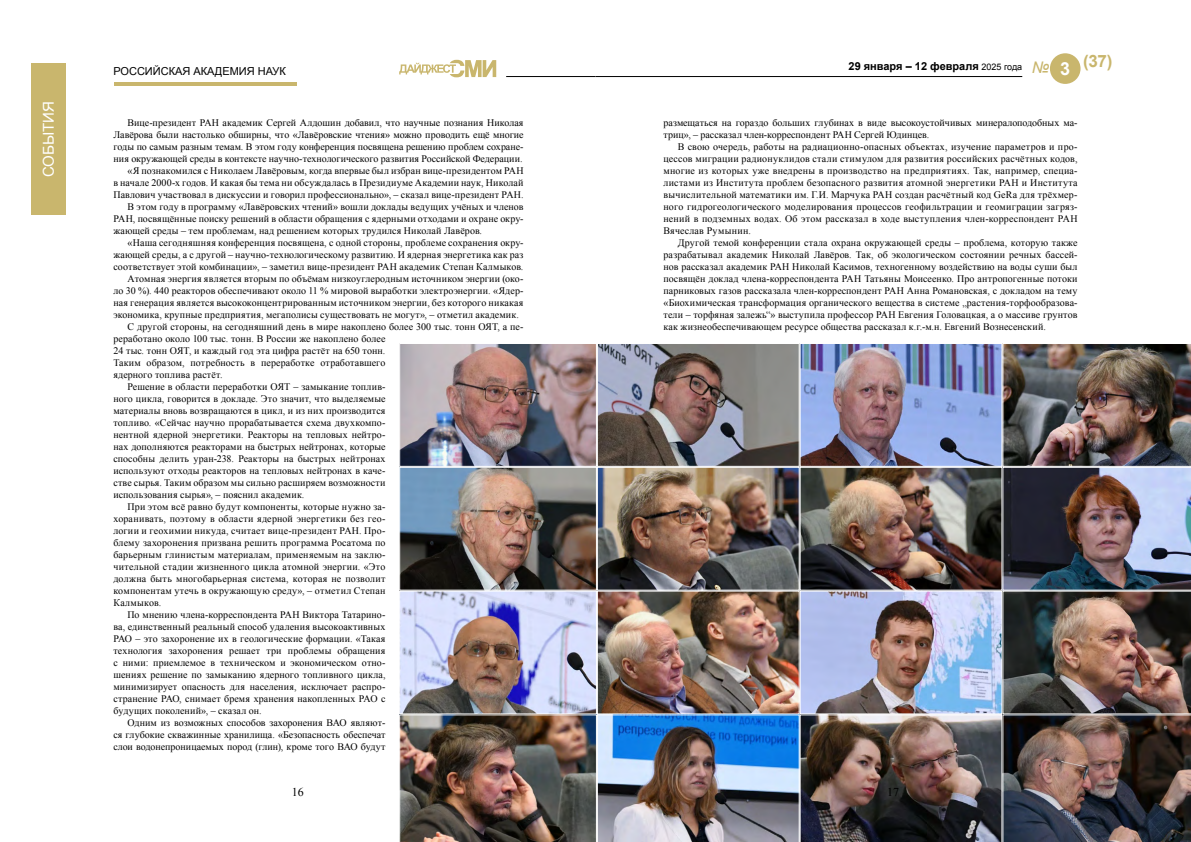
<style>
.page{position:relative;width:1191px;height:842px;background:#fff}
.page>*{position:absolute;margin:0;border:0;box-sizing:border-box;transform-origin:0 0}
.t1{font:700 17px "Arial";color:#c9b66d}
.t2{font:15px "Arial";color:#fff}
.t3{font:12px "Times New Roman";color:#000}
.t4{font:700 11px "Arial";color:#000}
.t5{font:11px "Arial";color:#000}
.t6{font:10px/12px "Times New Roman";letter-spacing:.01em;color:#000;text-align:justify}
.t7{font:10px "Times New Roman";letter-spacing:.03em;color:#000}
.s1{font-weight:400;font-size:9px}
.s2{font-size:18px;color:#fff}
</style>
<div class="page">
<img style="left:399px;top:343px;width:792px;height:499px">
<hr style="left:506px;top:76px;width:89px;height:1px;background:#000">
<hr style="left:595px;top:76px;width:427px;height:1px;background:#000">
<div style="left:1050px;top:53px;width:30px;height:31px;background:#c9b66d;border-radius:50%"></div>
<hr style="left:114px;top:82px;width:183px;height:4px;background:#c9b66d">
<svg style="left:399px;top:60px;width:97px;height:17px"></svg>
<div style="left:31px;top:63px;width:34px;height:151px;background:#c9b66d"></div>
<h2 class="t2" style="left:39px;top:177px;width:78px;rotate:-90deg">СОБЫТИЯ</h2>
<p class="t5" style="left:113px;top:64px;width:174px">РОССИЙСКАЯ АКАДЕМИЯ НАУК</p>
<p class="t4" style="left:848px;top:59px;width:175px">29 января ‒ 12 февраля <span class="s1">2025 года</span></p>
<h1 class="t1" style="left:1031px;top:50px;width:82px"><sub>№</sub> <span class="s2">3</span> (37)</h1>
<p class="t6" style="left:128px;top:116px;width:397px">Вице-президент РАН академик Сергей Алдошин добавил, что научные познания Николая</p>
<p class="t6" style="left:113px;top:128px;width:411px">Лавёрова были настолько обширны, что «Лавёровские чтения» можно проводить ещё многие</p>
<p class="t6" style="left:113px;top:140px;width:411px">годы по самым разным темам. В этом году конференция посвящена решению проблем сохране-</p>
<p class="t6" style="left:113px;top:152px;width:410px">ния окружающей среды в контексте научно-технологического развития Российской Федерации.</p>
<p class="t6" style="left:128px;top:164px;width:397px">«Я познакомился с Николаем Лавёровым, когда впервые был избран вице-президентом РАН</p>
<p class="t6" style="left:113px;top:176px;width:411px">в начале 2000-х годов. И какая бы тема ни обсуждалась в Президиуме Академии наук, Николай</p>
<p class="t6" style="left:113px;top:188px;width:412px">Павлович участвовал в дискуссии и говорил профессионально», – сказал вице-президент РАН.</p>
<p class="t6" style="left:128px;top:200px;width:397px">В этом году в программу «Лавёровских чтений» вошли доклады ведущих учёных и членов</p>
<p class="t6" style="left:113px;top:212px;width:411px">РАН, посвящённые поиску решений в области обращения с ядерными отходами и охране окру-</p>
<p class="t6" style="left:113px;top:224px;width:370px">жающей среды – тем проблемам, над решением которых трудился Николай Лавёров.</p>
<p class="t6" style="left:128px;top:236px;width:397px">«Наша сегодняшняя конференция посвящена, с одной стороны, проблеме сохранения окру-</p>
<p class="t6" style="left:113px;top:248px;width:411px">жающей среды, а с другой – научно-технологическому развитию. И ядерная энергетика как раз</p>
<p class="t6" style="left:113px;top:260px;width:411px">соответствует этой комбинации», – заметил вице-президент РАН академик Степан Калмыков.</p>
<p class="t6" style="left:128px;top:272px;width:397px">Атомная энергия является вторым по объёмам низкоуглеродным источником энергии (око-</p>
<p class="t6" style="left:113px;top:284px;width:411px">ло 30 %). 440 реакторов обеспечивают около 11 % мировой выработки электроэнергии. «Ядер-</p>
<p class="t6" style="left:113px;top:296px;width:412px">ная генерация является высококонцентрированным источником энергии, без которого никакая</p>
<p class="t6" style="left:113px;top:308px;width:407px">экономика, крупные предприятия, мегаполисы существовать не могут», – отметил академик.</p>
<p class="t6" style="left:128px;top:320px;width:397px">С другой стороны, на сегодняшний день в мире накоплено более 300 тыс. тонн ОЯТ, а пе-</p>
<p class="t6" style="left:113px;top:332px;width:274px">реработано около 100 тыс. тонн. В России же накоплено более</p>
<p class="t6" style="left:113px;top:344px;width:273px">24 тыс. тонн ОЯТ, и каждый год эта цифра растёт на 650 тонн.</p>
<p class="t6" style="left:113px;top:356px;width:273px">Таким образом, потребность в переработке отработавшего</p>
<p class="t6" style="left:113px;top:368px;width:111px">ядерного топлива растёт.</p>
<p class="t6" style="left:128px;top:380px;width:259px">Решение в области переработки ОЯТ – замыкание топлив-</p>
<p class="t6" style="left:113px;top:392px;width:274px">ного цикла, говорится в докладе. Это значит, что выделяемые</p>
<p class="t6" style="left:113px;top:404px;width:274px">материалы вновь возвращаются в цикл, и из них производится</p>
<p class="t6" style="left:113px;top:416px;width:273px">топливо. «Сейчас научно прорабатывается схема двухкомпо-</p>
<p class="t6" style="left:113px;top:428px;width:273px">нентной ядерной энергетики. Реакторы на тепловых нейтро-</p>
<p class="t6" style="left:113px;top:440px;width:274px">нах дополняются реакторами на быстрых нейтронах, которые</p>
<p class="t6" style="left:113px;top:452px;width:274px">способны делить уран-238. Реакторы на быстрых нейтронах</p>
<p class="t6" style="left:113px;top:464px;width:273px">используют отходы реакторов на тепловых нейтронах в каче-</p>
<p class="t6" style="left:113px;top:476px;width:274px">стве сырья. Таким образом мы сильно расширяем возможности</p>
<p class="t6" style="left:113px;top:488px;width:192px">использования сырья», – пояснил академик.</p>
<p class="t6" style="left:128px;top:500px;width:259px">При этом всё равно будут компоненты, которые нужно за-</p>
<p class="t6" style="left:113px;top:512px;width:273px">хоранивать, поэтому в области ядерной энергетики без гео-</p>
<p class="t6" style="left:113px;top:524px;width:273px">логии и геохимии никуда, считает вице-президент РАН. Про-</p>
<p class="t6" style="left:113px;top:536px;width:274px">блему захоронения призвана решить программа Росатома по</p>
<p class="t6" style="left:113px;top:548px;width:273px">барьерным глинистым материалам, применяемым на заклю-</p>
<p class="t6" style="left:113px;top:560px;width:274px">чительной стадии жизненного цикла атомной энергии. «Это</p>
<p class="t6" style="left:113px;top:572px;width:274px">должна быть многобарьерная система, которая не позволит</p>
<p class="t6" style="left:113px;top:584px;width:274px">компонентам утечь в окружающую среду», – отметил Степан</p>
<p class="t7" style="left:113px;top:596px;width:49px">Калмыков.</p>
<p class="t6" style="left:128px;top:608px;width:259px">По мнению члена-корреспондента РАН Виктора Татарино-</p>
<p class="t6" style="left:113px;top:620px;width:273px">ва, единственный реальный способ удаления высокоактивных</p>
<p class="t6" style="left:113px;top:632px;width:273px">РАО – это захоронение их в геологические формации. «Такая</p>
<p class="t6" style="left:113px;top:644px;width:274px">технология захоронения решает три проблемы обращения</p>
<p class="t6" style="left:113px;top:656px;width:273px">с ними: приемлемое в техническом и экономическом отно-</p>
<p class="t6" style="left:113px;top:668px;width:273px">шениях решение по замыканию ядерного топливного цикла,</p>
<p class="t6" style="left:113px;top:680px;width:273px">минимизирует опасность для населения, исключает распро-</p>
<p class="t6" style="left:113px;top:692px;width:274px">странение РАО, снимает бремя хранения накопленных РАО с</p>
<p class="t6" style="left:113px;top:704px;width:150px">будущих поколений», – сказал он.</p>
<p class="t6" style="left:128px;top:716px;width:259px">Одним из возможных способов захоронения ВАО являют-</p>
<p class="t6" style="left:113px;top:728px;width:273px">ся глубокие скважинные хранилища. «Безопасность обеспечат</p>
<p class="t6" style="left:113px;top:740px;width:274px">слои водонепроницаемых пород (глин), кроме того ВАО будут</p>
<p class="t6" style="left:663px;top:116px;width:415px">размещаться на гораздо больших глубинах в виде высокоустойчивых минералоподобных ма&shy;триц», – рассказал член-корреспондент РАН Сергей Юдинцев.</p>
<p class="t6" style="left:663px;top:140px;width:415px;text-indent:14px">В свою очередь, работы на радиационно-опасных объектах, изучение параметров и про&shy;цессов миграции радионуклидов стали стимулом для развития российских расчётных кодов, многие из которых уже внедрены в производство на предприятиях. Так, например, специа&shy;листами из Института проблем безопасного развития атомной энергетики РАН и Института вычислительной математики им. Г.И. Марчука РАН создан расчётный код GeRa для трёхмер&shy;ного гидрогеологического моделирования процессов геофильтрации и геомиграции загряз&shy;нений в подземных водах. Об этом рассказал в ходе выступления член-корреспондент РАН Вячеслав Румынин.</p>
<p class="t6" style="left:663px;top:236px;width:415px;text-indent:14px">Другой темой конференции стала охрана окружающей среды – проблема, которую также разрабатывал академик Николай Лавёров. Так, об экологическом состоянии речных бассей&shy;нов рассказал академик РАН Николай Касимов, техногенному воздействию на воды суши был посвящён доклад члена-корреспондента РАН Татьяны Моисеенко. Про антропогенные потоки парниковых газов рассказала член-корреспондент РАН Анна Романовская, с докладом на тему «Биохимическая трансформация органического вещества в системе „растения-торфообразова&shy;тели – торфяная залежь“» выступила профессор РАН Евгения Головацкая, а о массиве грунтов как жизнеобеспечивающем ресурсе общества рассказал к.г.-м.н. Евгений Вознесенский.</p>
<p class="t3" style="left:292px;top:784px;width:13px">16</p>
<p class="t3" style="left:887px;top:784px;width:13px">17</p>
</div>
